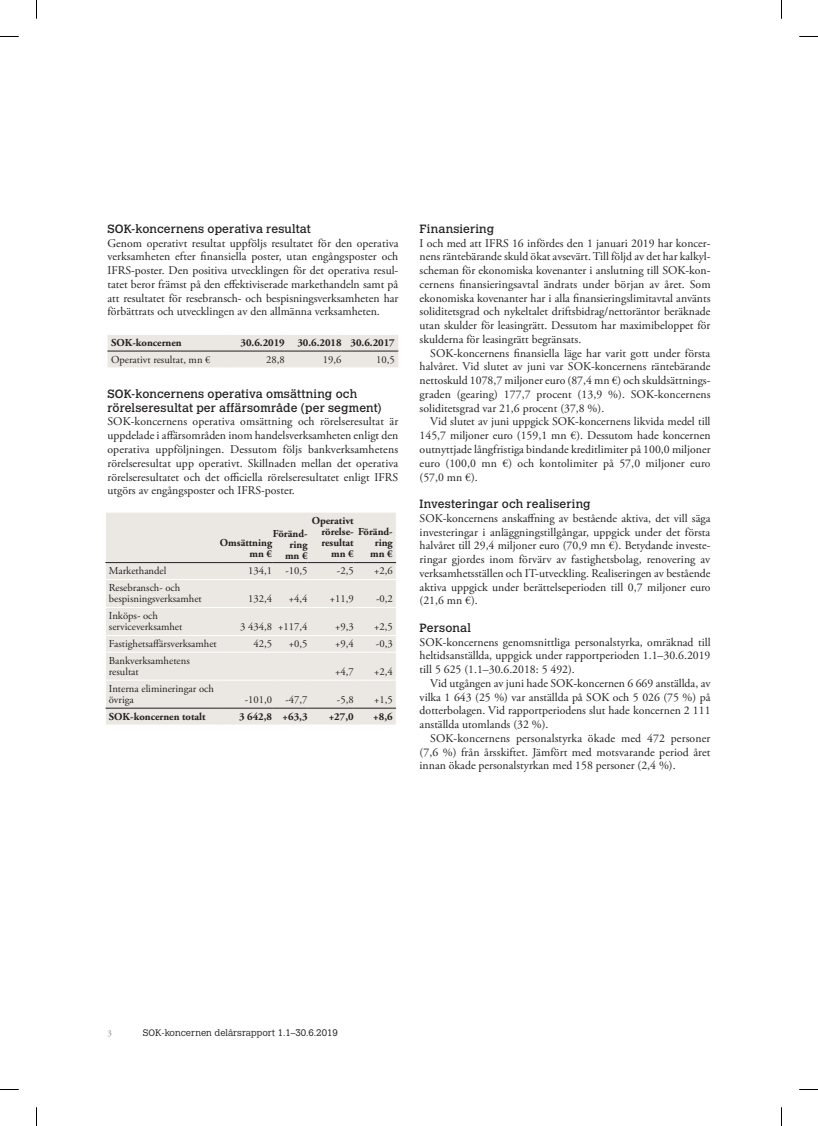
<style>
.page{position:relative;width:818px;height:1126px;background:#fff}
.page>*{position:absolute;margin:0;border:0;box-sizing:border-box;transform-origin:0 0}
.t1{font:11.88px/13.8px "Calvert MT Std";letter-spacing:.01em;color:#231f20}
.t2{font:11.75px/13.8px "Adobe Garamond Pro";color:#231f20;text-align:justify}
.t3{font:10.62px/11.2px "Adobe Garamond Pro";color:#231f20}
.t4{font:700 10.62px/11.2px "Adobe Garamond Pro";color:#231f20;text-align:right}
.t5{font:300 9.38px "Calvert MT Std";color:#231f20}
.t6{font:8.75px "Adobe Garamond Pro";color:#808285}
</style>
<div class="page">
<div style="left:107px;top:335px;width:291px;height:33px;background:#ebe8e3"></div>
<hr style="left:107px;top:351px;width:121px;height:1px;background:#231f20">
<hr style="left:228px;top:351px;width:56px;height:1px;background:#231f20">
<hr style="left:284px;top:351px;width:57px;height:1px;background:#231f20">
<hr style="left:341px;top:351px;width:57px;height:1px;background:#231f20">
<div style="left:106px;top:513px;width:290px;height:211px;background:#ebe8e3"></div>
<hr style="left:105px;top:579px;width:114px;height:1px;background:#fff">
<hr style="left:219px;top:579px;width:53px;height:1px;background:#fff">
<hr style="left:272px;top:579px;width:35px;height:1px;background:#fff">
<hr style="left:307px;top:579px;width:46px;height:1px;background:#fff">
<hr style="left:353px;top:579px;width:43px;height:1px;background:#fff">
<hr style="left:105px;top:607px;width:114px;height:1px;background:#fff">
<hr style="left:219px;top:607px;width:53px;height:1px;background:#fff">
<hr style="left:272px;top:607px;width:35px;height:1px;background:#fff">
<hr style="left:307px;top:607px;width:46px;height:1px;background:#fff">
<hr style="left:353px;top:607px;width:43px;height:1px;background:#fff">
<hr style="left:105px;top:635px;width:114px;height:1px;background:#fff">
<hr style="left:219px;top:635px;width:53px;height:1px;background:#fff">
<hr style="left:272px;top:635px;width:35px;height:1px;background:#fff">
<hr style="left:307px;top:635px;width:46px;height:1px;background:#fff">
<hr style="left:353px;top:635px;width:43px;height:1px;background:#fff">
<hr style="left:105px;top:652px;width:114px;height:1px;background:#fff">
<hr style="left:219px;top:652px;width:53px;height:1px;background:#fff">
<hr style="left:272px;top:652px;width:35px;height:1px;background:#fff">
<hr style="left:307px;top:652px;width:46px;height:1px;background:#fff">
<hr style="left:353px;top:652px;width:43px;height:1px;background:#fff">
<hr style="left:105px;top:680px;width:114px;height:1px;background:#fff">
<hr style="left:219px;top:680px;width:53px;height:1px;background:#fff">
<hr style="left:272px;top:680px;width:35px;height:1px;background:#fff">
<hr style="left:307px;top:680px;width:46px;height:1px;background:#fff">
<hr style="left:353px;top:680px;width:43px;height:1px;background:#fff">
<hr style="left:105px;top:562px;width:114px;height:1px;background:#231f20">
<hr style="left:219px;top:562px;width:53px;height:1px;background:#231f20">
<hr style="left:272px;top:562px;width:35px;height:1px;background:#231f20">
<hr style="left:307px;top:562px;width:46px;height:1px;background:#231f20">
<hr style="left:353px;top:562px;width:43px;height:1px;background:#231f20">
<hr style="left:105px;top:707px;width:114px;height:1px;background:#231f20">
<hr style="left:219px;top:707px;width:53px;height:1px;background:#231f20">
<hr style="left:272px;top:707px;width:35px;height:1px;background:#231f20">
<hr style="left:307px;top:707px;width:46px;height:1px;background:#231f20">
<hr style="left:353px;top:707px;width:43px;height:1px;background:#231f20">
<svg style="left:0;top:36px;width:19px;height:1px"></svg>
<svg style="left:799px;top:36px;width:18px;height:1px"></svg>
<svg style="left:0;top:1089px;width:19px;height:1px"></svg>
<svg style="left:799px;top:1089px;width:18px;height:1px"></svg>
<svg style="left:36px;top:0;width:1px;height:19px"></svg>
<svg style="left:36px;top:1107px;width:1px;height:18px"></svg>
<p class="t1" style="left:107px;top:222px;width:205px">SOK-koncernens operativa resultat</p>
<p class="t2" style="left:107px;top:236px;width:292px">Genom operativt resultat uppföljs resultatet för den operativa verksamheten efter finansiella poster, utan engångsposter och IFRS-poster. Den positiva utvecklingen för det operativa resul&shy;tatet beror främst på den effektiviserade markethandeln samt på att resultatet för resebransch- och bespisningsverksamheten har förbättrats och utvecklingen av den allmänna verksamheten.</p>
<p class="t4" style="left:111px;top:337px;width:72px">SOK-koncernen</p>
<p class="t4" style="left:240px;top:337px;width:156px">30.6.2019 30.6.2018 30.6.2017</p>
<p class="t3" style="left:111px;top:354px;width:101px">Operativt resultat, mn €</p>
<p class="t3" style="left:266px;top:354px;width:20px">28,8</p>
<p class="t3" style="left:323px;top:354px;width:20px">19,6</p>
<p class="t3" style="left:376px;top:354px;width:20px">10,5</p>
<p class="t1" style="left:107px;top:387px;width:275px">SOK-koncernens operativa omsättning och rörelseresultat per affärsområde (per segment)</p>
<p class="t2" style="left:107px;top:415px;width:292px">SOK-koncernens operativa omsättning och rörelseresultat är uppdelade i affärsområden inom handelsverksamheten enligt den operativa uppföljningen. Dessutom följs bankverksamhetens rörelseresultat upp operativt. Skillnaden mellan det operativa rörelseresultatet och det officiella rörelseresultatet enligt IFRS utgörs av engångsposter och IFRS-poster.</p>
<p class="t4" style="left:311px;top:514px;width:43px">Operativt</p>
<p class="t4" style="left:321px;top:526px;width:73px">rörelse- Föränd-</p>
<p class="t4" style="left:321px;top:537px;width:34px">resultat</p>
<p class="t4" style="left:331px;top:548px;width:24px">mn €</p>
<p class="t4" style="left:370px;top:537px;width:24px;text-align:center">ring mn €</p>
<p class="t4" style="left:220px;top:537px;width:54px">Omsättning mn €</p>
<p class="t4" style="left:273px;top:527px;width:36px">Föränd&shy;ring mn €</p>
<p class="t3" style="left:109px;top:565px;width:59px">Markethandel</p>
<p class="t3" style="left:248px;top:565px;width:25px">134,1</p>
<p class="t3" style="left:285px;top:565px;width:23px">-10,5</p>
<p class="t3" style="left:337px;top:565px;width:18px">-2,5</p>
<p class="t3" style="left:374px;top:565px;width:20px">+2,6</p>
<p class="t3" style="left:109px;top:582px;width:94px">Resebransch- och bespisningsverksamhet</p>
<p class="t3" style="left:248px;top:593px;width:25px">132,4</p>
<p class="t3" style="left:289px;top:593px;width:20px">+4,4</p>
<p class="t3" style="left:329px;top:593px;width:25px">+11,9</p>
<p class="t3" style="left:376px;top:593px;width:18px">-0,2</p>
<p class="t3" style="left:109px;top:610px;width:75px">Inköps- och serviceverksamhet</p>
<p class="t3" style="left:240px;top:621px;width:69px">3 434,8 +117,4</p>
<p class="t3" style="left:335px;top:621px;width:20px">+9,3</p>
<p class="t3" style="left:374px;top:621px;width:20px">+2,5</p>
<p class="t3" style="left:109px;top:638px;width:109px">Fastighetsaffärsverksamhet</p>
<p class="t3" style="left:253px;top:638px;width:20px">42,5</p>
<p class="t3" style="left:289px;top:638px;width:20px">+0,5</p>
<p class="t3" style="left:335px;top:638px;width:20px">+9,4</p>
<p class="t3" style="left:376px;top:638px;width:18px">-0,3</p>
<p class="t3" style="left:109px;top:655px;width:82px">Bankverksamhetens resultat</p>
<p class="t3" style="left:335px;top:666px;width:20px">+4,7</p>
<p class="t3" style="left:374px;top:666px;width:20px">+2,4</p>
<p class="t3" style="left:109px;top:683px;width:106px">Interna elimineringar och övriga</p>
<p class="t3" style="left:244px;top:694px;width:29px">-101,0</p>
<p class="t3" style="left:285px;top:694px;width:23px">-47,7</p>
<p class="t3" style="left:337px;top:694px;width:18px">-5,8</p>
<p class="t3" style="left:374px;top:694px;width:20px">+1,5</p>
<p class="t4" style="left:109px;top:711px;width:98px">SOK-koncernen totalt</p>
<p class="t4" style="left:239px;top:711px;width:70px">3 642,8 +63,3</p>
<p class="t4" style="left:328px;top:711px;width:26px">+27,0</p>
<p class="t4" style="left:373px;top:711px;width:21px">+8,6</p>
<p class="t1" style="left:419px;top:222px;width:76px">Finansiering</p>
<p class="t2" style="left:419px;top:236px;width:292px">I och med att IFRS 16 infördes den 1 januari 2019 har koncer&shy;nens räntebärande skuld ökat avsevärt. Till följd av det har kalkyl&shy;scheman för ekonomiska kovenanter i anslutning till SOK-kon&shy;cernens finansieringsavtal ändrats under början av året. Som ekonomiska kovenanter har i alla finansieringslimitavtal använts soliditetsgrad och nykeltalet driftsbidrag/nettoräntor beräknade utan skulder för leasingrätt. Dessutom har maximibeloppet för skulderna för leasingrätt begränsats.</p>
<p class="t2" style="left:419px;top:346px;width:292px;text-indent:11px">SOK-koncernens finansiella läge har varit gott under första halvåret. Vid slutet av juni var SOK-koncernens räntebärande nettoskuld 1078,7 miljoner euro (87,4 mn €) och skuldsättnings&shy;graden (gearing) 177,7 procent (13,9 %). SOK-koncernens soliditetsgrad var 21,6 procent (37,8 %).</p>
<p class="t2" style="left:419px;top:415px;width:292px;text-indent:11px">Vid slutet av juni uppgick SOK-koncernens likvida medel till 145,7 miljoner euro (159,1 mn €). Dessutom hade koncernen outnyttjade långfristiga bindande kreditlimiter på 100,0 miljoner euro (100,0 mn €) och kontolimiter på 57,0 miljoner euro (57,0 mn €).</p>
<p class="t1" style="left:419px;top:497px;width:172px">Investeringar och realisering</p>
<p class="t2" style="left:419px;top:511px;width:292px">SOK-koncernens anskaffning av bestående aktiva, det vill säga investeringar i anläggningstillgångar, uppgick under det första halvåret till 29,4 miljoner euro (70,9 mn €). Betydande investe&shy;ringar gjordes inom förvärv av fastighetsbolag, renovering av verksamhetsställen och IT-utveckling. Realiseringen av bestående aktiva uppgick under berättelseperioden till 0,7 miljoner euro (21,6 mn €).</p>
<p class="t1" style="left:419px;top:621px;width:53px">Personal</p>
<p class="t2" style="left:419px;top:635px;width:292px">SOK-koncernens genomsnittliga personalstyrka, omräknad till heltidsanställda, uppgick under rapportperioden 1.1–30.6.2019 till 5 625 (1.1–30.6.2018: 5 492).</p>
<p class="t2" style="left:419px;top:676px;width:292px;text-indent:11px">Vid utgången av juni hade SOK-koncernen 6 669 anställda, av vilka 1 643 (25 %) var anställda på SOK och 5 026 (75 %) på dotterbolagen. Vid rapportperiodens slut hade koncernen 2 111 anställda utomlands (32 %).</p>
<p class="t2" style="left:419px;top:731px;width:292px;text-indent:11px">SOK-koncernens personalstyrka ökade med 472 personer (7,6 %) från årsskiftet. Jämfört med motsvarande period året innan ökade personalstyrkan med 158 personer (2,4 %).</p>
<p class="t6" style="left:107px;top:1028px;width:6px">3</p>
<p class="t5" style="left:143px;top:1027px;width:196px">SOK-koncernen delårsrapport 1.1–30.6.2019</p>
</div>
